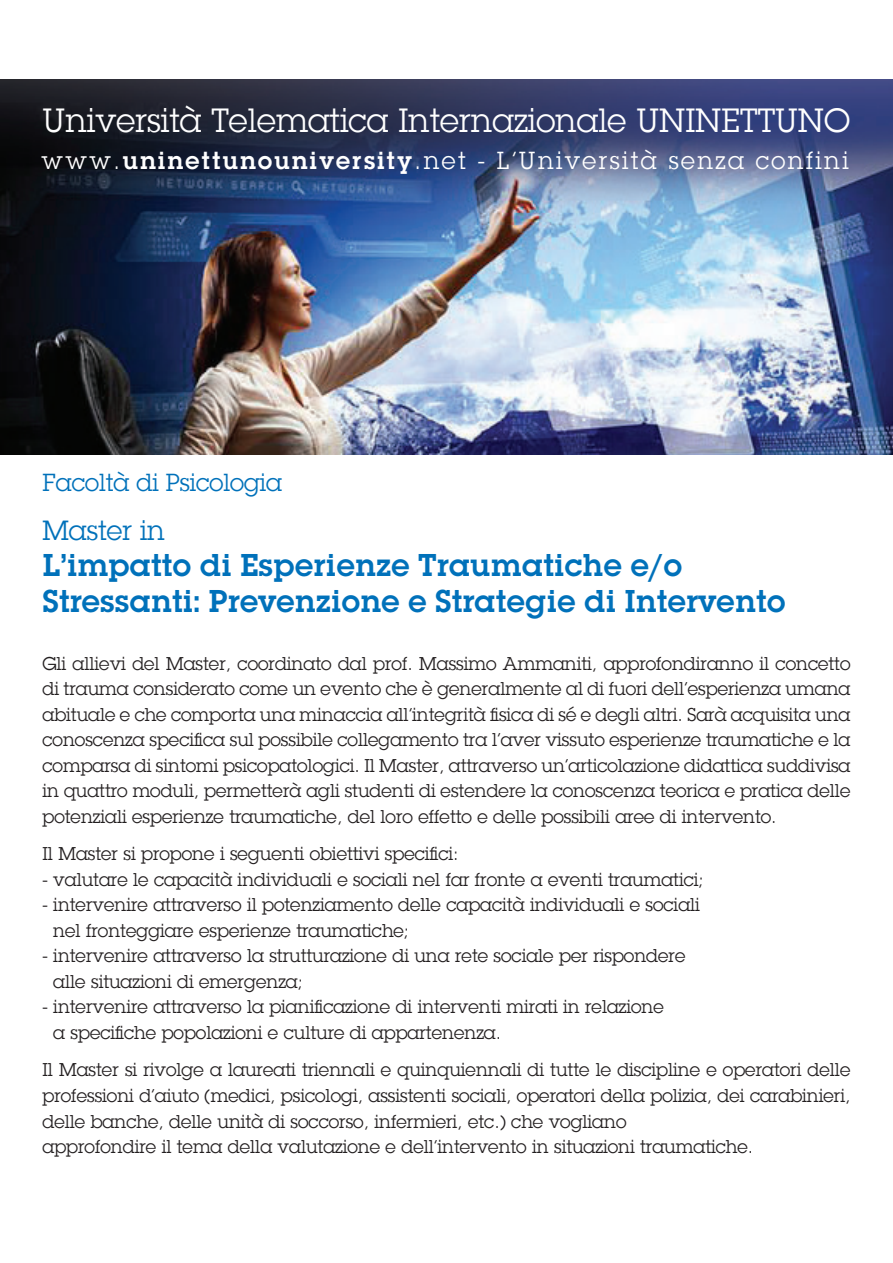
<style>
.page{position:relative;width:893px;height:1263px;background:#fff}
.page>*{position:absolute;margin:0;border:0;box-sizing:border-box;transform-origin:0 0}
.t1{font:600 33px/36px "Lubalin Graph ITC";color:#0071ba}
.t2{font:32.7px "Lubalin Graph";color:#fff}
.t3{font:27px "Lubalin Graph";color:#0071ba}
.t4{font:24px "Lubalin Graph";letter-spacing:.1em;color:#fff}
.t5{font:24px "Lubalin Graph";color:#0071ba}
.t6{font:18px/25.5px "Lubalin Graph";color:#231f20}
.s1{font-weight:600}
</style>
<div class="page">
<img style="left:0;top:80px;width:893px;height:375px">
<p class="t2" style="left:43px;top:99px;width:809px">Università Telematica Internazionale UNINETTUNO</p>
<p class="t4" style="left:41px;top:145px;width:809px">www.<span class="s1">uninettunouniversity</span>.net - L’Università senza confini</p>
<p class="t5" style="left:43px;top:467px;width:241px">Facoltà di Psicologia</p>
<p class="t3" style="left:43px;top:513px;width:124px">Master in</p>
<p class="t1" style="left:43px;top:547px;width:745px">L’impatto di Esperienze Traumatiche e/o<br>Stressanti: Prevenzione e Strategie di Intervento</p>
<p class="t6" style="left:43px;top:650px;width:809px;text-align:justify">Gli allievi del Master, coordinato dal prof. Massimo Ammaniti, approfondiranno il concetto di trauma considerato come un evento che è generalmente al di fuori dell’esperienza umana abituale e che comporta una minaccia all’integrità fisica di sé e degli altri. Sarà acquisita una conoscenza specifica sul possibile collegamento tra l’aver vissuto esperienze traumatiche e la comparsa di sintomi psicopatologici. Il Master, attraverso un’articolazione didattica suddivisa in quattro moduli, permetterà agli studenti di estendere la conoscenza teorica e pratica delle potenziali esperienze traumatiche, del loro effetto e delle possibili aree di intervento.</p>
<p class="t6" style="left:43px;top:841px;width:418px">Il Master si propone i seguenti obiettivi specifici:</p>
<p class="t6" style="left:43px;top:866px;width:663px">- valutare le capacità individuali e sociali nel far fronte a eventi traumatici;</p>
<p class="t6" style="left:53px;top:892px;width:648px;text-indent:-11px">- intervenire attraverso il potenziamento delle capacità individuali e sociali nel fronteggiare esperienze traumatiche;</p>
<p class="t6" style="left:53px;top:943px;width:634px;text-indent:-11px">- intervenire attraverso la strutturazione di una rete sociale per rispondere alle situazioni di emergenza;</p>
<p class="t6" style="left:53px;top:994px;width:612px;text-indent:-11px">- intervenire attraverso la pianificazione di interventi mirati in relazione a specifiche popolazioni e culture di appartenenza.</p>
<p class="t6" style="left:43px;top:1057px;width:809px">Il Master si rivolge a laureati triennali e quinquiennali di tutte le discipline e operatori delle professioni d’aiuto (medici, psicologi, assistenti sociali, operatori della polizia, dei carabinieri, delle banche, delle unità di soccorso, infermieri, etc.) che vogliano<br>approfondire il tema della valutazione e dell’intervento in situazioni traumatiche.</p>
</div>
